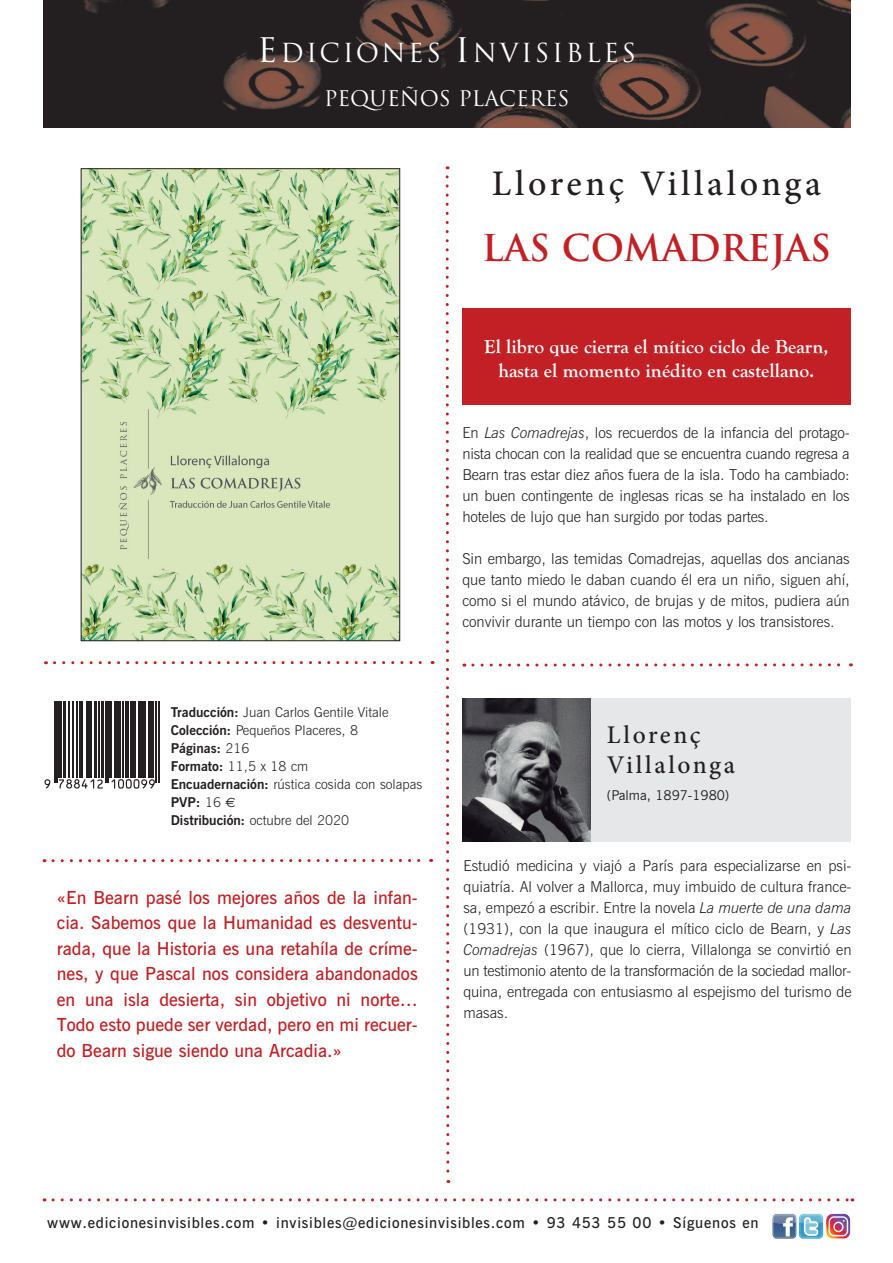
<style>
.page{position:relative;width:893px;height:1263px;background:#fff}
.page>*{position:absolute;margin:0;border:0;box-sizing:border-box;transform-origin:0 0}
.t1{font:500 36px "Minion Pro";letter-spacing:.1em;color:#231f20}
.t2{font:700 36px "Trajan";color:#c22025}
.t3{font:25.5px "Trajan";letter-spacing:.1em;color:#fff}
.t4{font:500 25.5px/30px "Minion Pro";letter-spacing:.1em;color:#231f20}
.t5{font:21px "Trajan";color:#fff}
.t6{font:700 19.5px/24px "Goudy Old Style T";color:#fff;text-align:center}
.t7{font:600 18px/25.5px "News Gothic BT";color:#c22025;text-align:justify}
.t8{font:300 15px/21px "News Gothic BT";letter-spacing:-.005em;color:#231f20;text-align:justify}
.t9{font:600 15px "News Gothic BT";letter-spacing:.05em;color:#231f20}
.t10{font:300 13.5px/18px "News Gothic BT";color:#231f20}
.t11{font:13.5px "News Gothic BT";color:#231f20}
.s1{font-size:33px}
.s2{font-weight:700}
.s3{font-family:"Euro Sans";font-weight:400}
.s4{font-style:italic}
</style>
<div class="page">
<img style="left:83px;top:170px;width:315px;height:469px">
<div style="left:81px;top:168px;width:319px;height:473px;border:1px solid #231f20"></div>
<svg style="left:445px;top:166px;width:6px;height:1017px"></svg>
<svg style="left:55px;top:661px;width:378px;height:3px"></svg>
<svg style="left:473px;top:663px;width:378px;height:3px"></svg>
<svg style="left:53px;top:859px;width:379px;height:3px"></svg>
<div style="left:462px;top:308px;width:388px;height:97px;background:#c22025"></div>
<svg style="left:46px;top:701px;width:114px;height:88px"></svg>
<svg style="left:44px;top:779px;width:6px;height:9px"></svg>
<hr style="left:54px;top:701px;width:1px;height:82px;background:#231f20">
<hr style="left:56px;top:701px;width:2px;height:82px;background:#231f20">
<hr style="left:59px;top:701px;width:3px;height:77px;background:#231f20">
<hr style="left:63px;top:701px;width:2px;height:77px;background:#231f20">
<hr style="left:69px;top:701px;width:1px;height:77px;background:#231f20">
<hr style="left:72px;top:701px;width:1px;height:77px;background:#231f20">
<hr style="left:76px;top:701px;width:1px;height:77px;background:#231f20">
<hr style="left:80px;top:701px;width:1px;height:77px;background:#231f20">
<hr style="left:82px;top:701px;width:1px;height:77px;background:#231f20">
<hr style="left:86px;top:701px;width:2px;height:77px;background:#231f20">
<hr style="left:89px;top:701px;width:3px;height:77px;background:#231f20">
<hr style="left:94px;top:701px;width:2px;height:77px;background:#231f20">
<svg style="left:59px;top:779px;width:44px;height:10px"></svg>
<hr style="left:98px;top:701px;width:2px;height:77px;background:#231f20">
<hr style="left:102px;top:701px;width:2px;height:77px;background:#231f20">
<hr style="left:105px;top:701px;width:1px;height:82px;background:#231f20">
<hr style="left:107px;top:701px;width:1px;height:82px;background:#231f20">
<hr style="left:109px;top:701px;width:3px;height:77px;background:#231f20">
<hr style="left:114px;top:701px;width:2px;height:77px;background:#231f20">
<hr style="left:117px;top:701px;width:3px;height:77px;background:#231f20">
<hr style="left:123px;top:701px;width:1px;height:77px;background:#231f20">
<hr style="left:125px;top:701px;width:3px;height:77px;background:#231f20">
<hr style="left:130px;top:701px;width:2px;height:77px;background:#231f20">
<hr style="left:133px;top:701px;width:3px;height:77px;background:#231f20">
<hr style="left:138px;top:701px;width:1px;height:77px;background:#231f20">
<hr style="left:140px;top:701px;width:4px;height:77px;background:#231f20">
<hr style="left:145px;top:701px;width:1px;height:77px;background:#231f20">
<svg style="left:111px;top:779px;width:44px;height:10px"></svg>
<hr style="left:148px;top:701px;width:3px;height:77px;background:#231f20">
<hr style="left:152px;top:701px;width:2px;height:77px;background:#231f20">
<hr style="left:156px;top:701px;width:1px;height:82px;background:#231f20">
<hr style="left:158px;top:701px;width:1px;height:82px;background:#231f20">
<img style="left:44px;top:0;width:806px;height:128px">
<svg style="left:53px;top:1198px;width:800px;height:3px"></svg>
<img style="left:772px;top:1213px;width:79px;height:26px">
<div style="left:462px;top:699px;width:388px;height:143px;background:#e6e7e9"></div>
<img style="left:462px;top:699px;width:129px;height:143px">
<h2 class="t3" style="left:257px;top:38px;width:380px"><span class="s1">E</span>DICIONES <span class="s1">I</span>NVISIBLES</h2>
<h3 class="t5" style="left:324px;top:86px;width:247px">PEQUEÑOS PLACERES</h3>
<h1 class="t1" style="left:492px;top:160px;width:331px">Llorenç Villalonga</h1>
<h1 class="t2" style="left:482px;top:226px;width:351px">LAS COMADREJAS</h1>
<h3 class="t6" style="left:484px;top:335px;width:346px">El libro que cierra el mítico ciclo de Bearn, hasta el momento inédito en castellano.</h3>
<p class="t10" style="left:171px;top:703px;width:253px"><span class="s2">Traducción:</span> Juan Carlos Gentile Vitale<br><span class="s2">Colección:</span> Pequeños Placeres, 8<br><span class="s2">Páginas:</span> 216<br><span class="s2">Formato:</span> 11,5 x 18 cm<br><span class="s2">Encuadernación:</span> rústica cosida con solapas<br><span class="s2">PVP:</span> 16 <span class="s3">€<br></span><span class="s2">Distribución:</span> octubre del 2020</p>
<p class="t7" style="left:57px;top:884px;width:363px">«En Bearn pasé los mejores años de la infan&shy;cia. Sabemos que la Humanidad es desventu&shy;rada, que la Historia es una retahíla de críme&shy;nes, y que Pascal nos considera abandonados en una isla desierta, sin objetivo ni norte… Todo esto puede ser verdad, pero en mi recuer&shy;do Bearn sigue siendo una Arcadia.»</p>
<p class="t8" style="left:462px;top:422px;width:389px">En <span class="s4">Las Comadrejas</span>, los recuerdos de la infancia del protago&shy;nista chocan con la realidad que se encuentra cuando regresa a Bearn tras estar diez años fuera de la isla. Todo ha cambiado: un buen contingente de inglesas ricas se ha instalado en los hoteles de lujo que han surgido por todas partes.</p>
<p class="t8" style="left:462px;top:548px;width:389px">Sin embargo, las temidas Comadrejas, aquellas dos ancianas que tanto miedo le daban cuando él era un niño, siguen ahí, como si el mundo atávico, de brujas y de mitos, pudiera aún convivir durante un tiempo con las motos y los transistores.</p>
<h2 class="t4" style="left:607px;top:720px;width:130px">Llorenç<br>Villalonga</h2>
<p class="t11" style="left:607px;top:787px;width:124px">(Palma, 1897-1980)</p>
<p class="t8" style="left:463px;top:855px;width:390px">Estudió medicina y viajó a París para especializarse en psi&shy;quiatría. Al volver a Mallorca, muy imbuido de cultura france&shy;sa, empezó a escribir. Entre la novela <span class="s4">La muerte de una dama </span>(1931), con la que inaugura el mítico ciclo de Bearn, y <span class="s4">Las Comadrejas</span> (1967), que lo cierra, Villalonga se convirtió en un testimonio atento de la transformación de la sociedad mallor&shy;quina, entregada con entusiasmo al espejismo del turismo de masas.</p>
<p class="t9" style="left:47px;top:1213px;width:713px">www.edicionesinvisibles.com • invisibles@edicionesinvisibles.com • 93 453 55 00 • Síguenos en</p>
</div>
